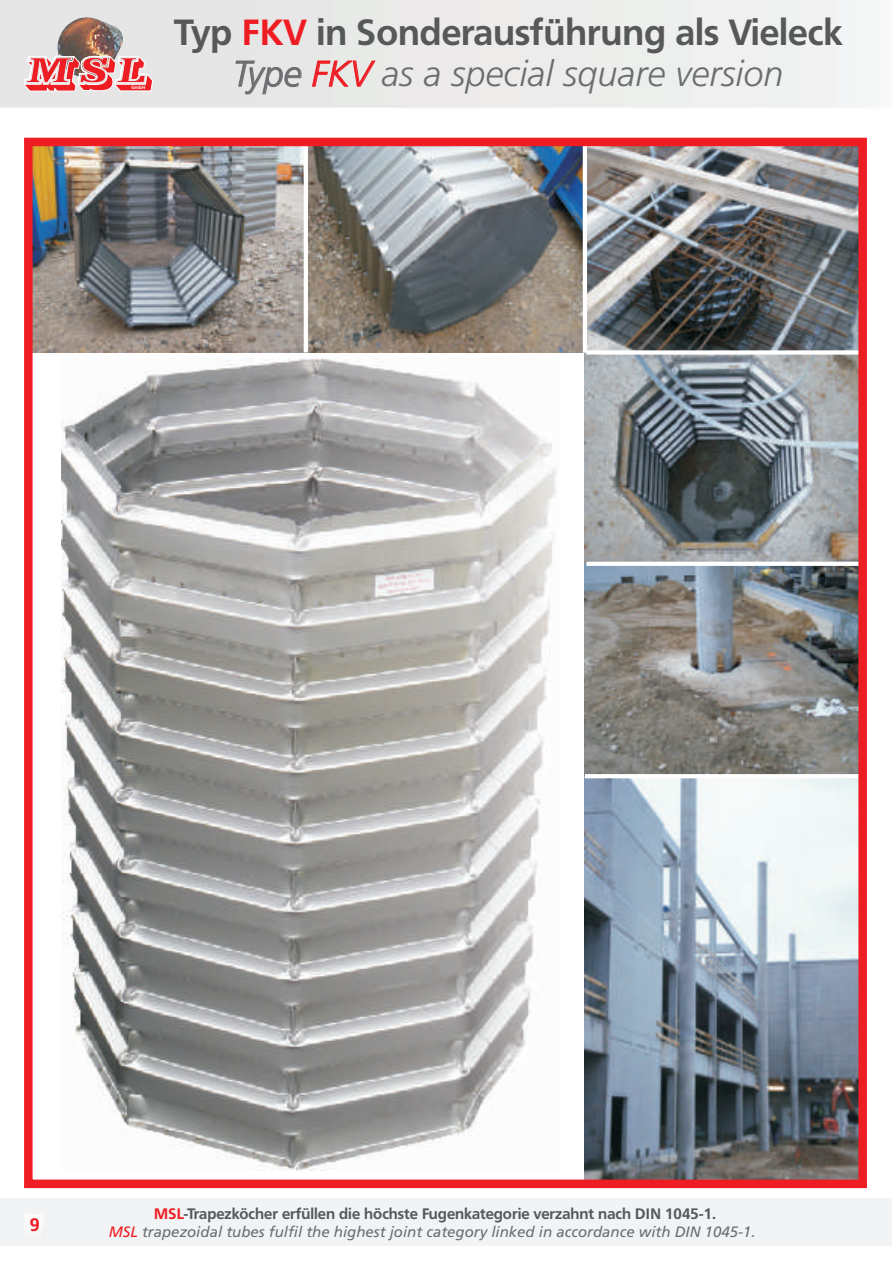
<style>
.page{position:relative;width:894px;height:1263px;background:#fff}
.page>*{position:absolute;margin:0;border:0;box-sizing:border-box;transform-origin:0 0}
.t1{font:700 36px "Frutiger BSK";color:#57585a}
.t2{font:italic 300 36px "Frutiger";color:#6c6d70}
.t3{font:700 17.85px "Frutiger BSK";color:#ee1d23}
.t4{font:italic 15px "Frutiger";color:#6c6d70}
.t5{font:700 15px "Frutiger BSK";color:#57585a}
.t6{font:700 4.65px "Frutiger BSK";color:#fff}
.s1{color:#ee1d23}
</style>
<div class="page">
<div style="left:0;top:1198px;width:892px;height:48px;background:#f2f3f4"></div>
<img style="left:51px;top:14px;width:74px;height:42px">
<svg style="left:24px;top:56px;width:129px;height:35px;background:#ea8487"></svg>
<img style="left:585px;top:148px;width:272px;height:1030px">
<img style="left:34px;top:148px;width:549px;height:204px">
<img style="left:62px;top:358px;width:495px;height:812px">
<hr style="left:583px;top:143px;width:4px;height:210px;background:#fff">
<hr style="left:304px;top:143px;width:4px;height:209px;background:#fff">
<div style="left:586px;top:350px;width:277px;height:5px;background:#fff"></div>
<hr style="left:586px;top:562px;width:277px;height:4px;background:#fff">
<hr style="left:585px;top:774px;width:278px;height:4px;background:#fff">
<div style="left:24px;top:138px;width:843px;height:1050px;border:9px solid #ee1d23"></div>
<p class="t6" style="left:132px;top:85px;width:15px">GmbH</p>
<h1 class="t1" style="left:174px;top:18px;width:670px">Typ <span class="s1">FKV</span> in Sonderausführung als Vieleck</h1>
<h1 class="t2" style="left:233px;top:59px;width:552px">Type <span class="s1">FKV</span> as a special square version</h1>
<p class="t3" style="left:30px;top:1218px;width:12px">9</p>
<p class="t5" style="left:154px;top:1207px;width:563px"><span class="s1">MSL</span>-Trapezköcher erfüllen die höchste Fugenkategorie verzahnt nach DIN 1045-1.</p>
<p class="t4" style="left:109px;top:1226px;width:648px"><span class="s1">MSL</span> trapezoidal tubes fulfil the highest joint category linked in accordance with DIN 1045-1.</p>
</div>
